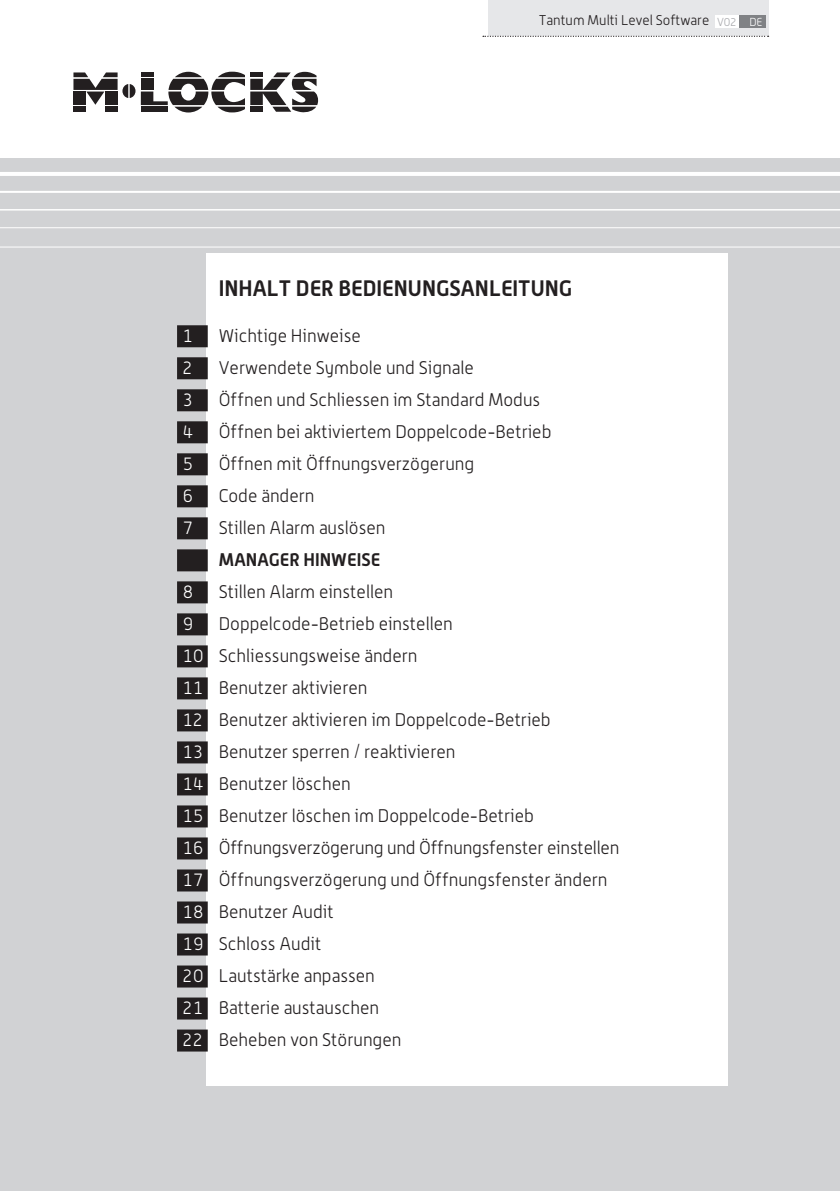
<style>
.page{position:relative;width:840px;height:1191px;background:#fff}
.page>*{position:absolute;margin:0;border:0;box-sizing:border-box;transform-origin:0 0}
.t1{font:700 22px "Alwyn OT";color:#231f20}
.inhoudsopgave{font:300 18px "Alwyn OT";color:#231f20}
.inhoudsopgave-2{font:700 18px "Alwyn OT";color:#231f20}
.inhoudsopgave-3{font:300 18px "Alwyn OT";color:#fff}
.t2{font:300 14px "Alwyn OT";color:#231f20}
.s1{font-size:11.4px;color:#a8a9ad}
.s2{font-size:11.4px;color:#fff}
.s3{color:#fff}
</style>
<div class="page">
<div style="left:488px;top:0;width:279px;height:36px;background:#e6e7e9"></div>
<div style="left:714px;top:15px;width:24px;height:13px;background:#fff"></div>
<div style="left:738px;top:15px;width:27px;height:13px;background:#808285"></div>
<svg style="left:482px;top:36px;width:286px;height:1px"></svg>
<div style="left:0;top:159px;width:839px;height:1032px;background:#d1d2d4"></div>
<hr style="left:0;top:172px;width:839px;height:4px;background:#fff">
<hr style="left:0;top:191px;width:839px;height:2px;background:#fff">
<hr style="left:0;top:209px;width:839px;height:1px;background:#fff">
<hr style="left:0;top:227px;width:839px;height:1px;background:#fff">
<hr style="left:0;top:247px;width:839px;height:1px;background:#fff">
<div style="left:73px;top:107px;width:13px;height:5px;background:#231f20"></div>
<div style="left:105px;top:107px;width:12px;height:5px;background:#231f20"></div>
<svg style="left:141px;top:72px;width:177px;height:40px"></svg>
<div style="left:141px;top:79px;width:12px;height:11px;background:#231f20"></div>
<div style="left:141px;top:107px;width:27px;height:5px;background:#231f20"></div>
<svg style="left:73px;top:72px;width:62px;height:33px"></svg>
<div style="left:206px;top:253px;width:521px;height:833px;background:#fff"></div>
<div style="left:177px;top:325px;width:31px;height:22px;background:#231f20"></div>
<div style="left:177px;top:357px;width:31px;height:22px;background:#231f20"></div>
<div style="left:177px;top:389px;width:31px;height:22px;background:#231f20"></div>
<div style="left:177px;top:421px;width:31px;height:22px;background:#231f20"></div>
<div style="left:177px;top:453px;width:31px;height:22px;background:#231f20"></div>
<div style="left:177px;top:485px;width:31px;height:22px;background:#231f20"></div>
<div style="left:177px;top:517px;width:31px;height:22px;background:#231f20"></div>
<div style="left:177px;top:549px;width:31px;height:22px;background:#231f20"></div>
<div style="left:177px;top:581px;width:31px;height:22px;background:#231f20"></div>
<div style="left:177px;top:613px;width:31px;height:22px;background:#231f20"></div>
<div style="left:177px;top:645px;width:31px;height:22px;background:#231f20"></div>
<div style="left:177px;top:677px;width:31px;height:22px;background:#231f20"></div>
<div style="left:177px;top:709px;width:31px;height:22px;background:#231f20"></div>
<div style="left:177px;top:741px;width:31px;height:22px;background:#231f20"></div>
<div style="left:177px;top:773px;width:31px;height:22px;background:#231f20"></div>
<div style="left:177px;top:805px;width:31px;height:22px;background:#231f20"></div>
<div style="left:177px;top:837px;width:31px;height:22px;background:#231f20"></div>
<div style="left:177px;top:869px;width:31px;height:22px;background:#231f20"></div>
<div style="left:177px;top:901px;width:31px;height:22px;background:#231f20"></div>
<div style="left:177px;top:933px;width:31px;height:22px;background:#231f20"></div>
<div style="left:177px;top:965px;width:31px;height:22px;background:#231f20"></div>
<div style="left:177px;top:997px;width:31px;height:22px;background:#231f20"></div>
<div style="left:177px;top:1029px;width:31px;height:22px;background:#231f20"></div>
<p class="t2" style="left:538px;top:12px;width:225px">Tantum Multi Level Software <span class="s1">V02</span> <span class="s2">DE</span></p>
<p class="t1" style="left:219px;top:274px;width:355px">INHALT DER BEDIENUNGSANLEITUNG</p>
<p class="inhoudsopgave-3" style="left:183px;top:325px;width:12px">1</p>
<p class="inhoudsopgave" style="left:219px;top:325px;width:143px">Wichtige Hinweise</p>
<p class="inhoudsopgave-3" style="left:183px;top:357px;width:12px">2</p>
<p class="inhoudsopgave" style="left:219px;top:357px;width:256px">Verwendete Symbole und Signale</p>
<p class="inhoudsopgave-3" style="left:183px;top:389px;width:12px">3</p>
<p class="inhoudsopgave" style="left:219px;top:389px;width:323px">Öffnen und Schliessen im Standard Modus</p>
<p class="inhoudsopgave-3" style="left:183px;top:421px;width:12px">4</p>
<p class="inhoudsopgave" style="left:219px;top:421px;width:334px">Öffnen bei aktiviertem Doppelcode-Betrieb</p>
<p class="inhoudsopgave-3" style="left:183px;top:453px;width:12px">5</p>
<p class="inhoudsopgave" style="left:219px;top:453px;width:257px">Öffnen mit Öffnungsverzögerung</p>
<p class="inhoudsopgave-3" style="left:183px;top:485px;width:12px">6</p>
<p class="inhoudsopgave" style="left:219px;top:485px;width:97px">Code ändern</p>
<p class="inhoudsopgave-3" style="left:183px;top:517px;width:12px">7</p>
<p class="inhoudsopgave" style="left:219px;top:517px;width:168px">Stillen Alarm auslösen</p>
<p class="inhoudsopgave-2" style="left:219px;top:548px;width:163px">MANAGER HINWEISE</p>
<p class="inhoudsopgave-3" style="left:183px;top:581px;width:12px">8</p>
<p class="inhoudsopgave" style="left:219px;top:581px;width:176px">Stillen Alarm einstellen</p>
<p class="inhoudsopgave-3" style="left:183px;top:613px;width:12px">9</p>
<p class="inhoudsopgave" style="left:219px;top:613px;width:235px">Doppelcode-Betrieb einstellen</p>
<p class="inhoudsopgave" style="left:183px;top:645px;width:236px"><span class="s3">10</span> Schliessungsweise ändern</p>
<p class="inhoudsopgave" style="left:183px;top:677px;width:186px"><span class="s3">11</span> Benutzer aktivieren</p>
<p class="inhoudsopgave" style="left:183px;top:709px;width:369px"><span class="s3">12</span> Benutzer aktivieren im Doppelcode-Betrieb</p>
<p class="inhoudsopgave" style="left:183px;top:741px;width:274px"><span class="s3">13 1</span>Benutzer sperren / reaktivieren</p>
<p class="inhoudsopgave" style="left:183px;top:773px;width:169px"><span class="s3">14</span> Benutzer löschen</p>
<p class="inhoudsopgave" style="left:183px;top:805px;width:352px"><span class="s3">15</span> Benutzer löschen im Doppelcode-Betrieb</p>
<p class="inhoudsopgave" style="left:183px;top:837px;width:448px"><span class="s3">16</span> Öffnungsverzögerung und Öffnungsfenster einstellen<span class="s3">8</span></p>
<p class="inhoudsopgave" style="left:183px;top:869px;width:426px"><span class="s3">17</span> Öffnungsverzögerung und Öffnungsfenster ändern</p>
<p class="inhoudsopgave" style="left:183px;top:901px;width:152px"><span class="s3">18</span> Benutzer Audit</p>
<p class="inhoudsopgave" style="left:183px;top:933px;width:140px"><span class="s3">19</span> Schloss Audit</p>
<p class="inhoudsopgave" style="left:183px;top:965px;width:193px"><span class="s3">20</span> Lautstärke anpassen</p>
<p class="inhoudsopgave" style="left:183px;top:997px;width:198px"><span class="s3">21</span> Batterie austauschen</p>
<p class="inhoudsopgave" style="left:183px;top:1029px;width:220px"><span class="s3">22</span> Beheben von Störungen</p>
</div>
